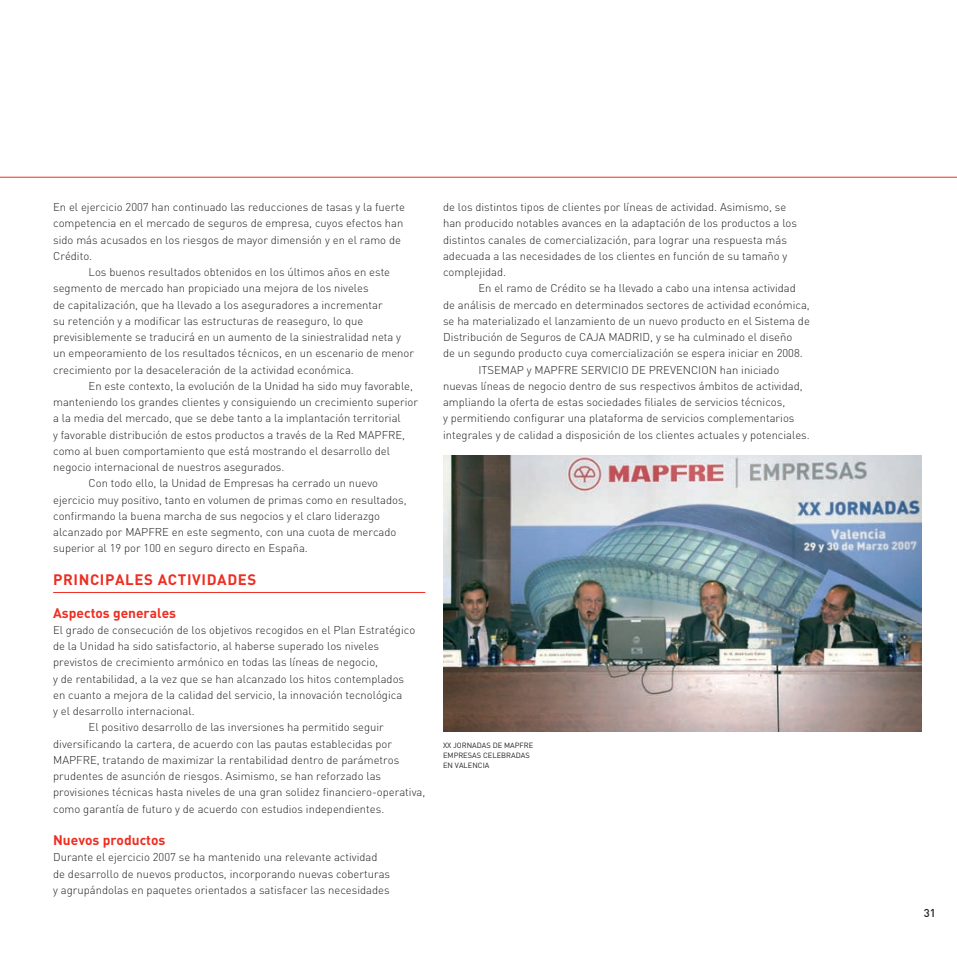
<style>
.page{position:relative;width:957px;height:957px;background:#fff}
.page>*{position:absolute;margin:0;border:0;box-sizing:border-box;transform-origin:0 0}
.t1{font:700 15px "DIN";letter-spacing:.04em;color:#ee2e22}
.t2{font:700 13.75px "DIN";color:#ee2e22}
.t3{font:300 11.25px/16.2px "DIN";color:#231f20}
.t4{font:500 11.25px "DIN";color:#231f20}
.t5{font:7.5px/10px "DIN";color:#231f20}
</style>
<div class="page">
<hr style="left:0;top:177px;width:957px;height:1px;background:#ee2e22">
<hr style="left:53px;top:592px;width:372px;height:1px;background:#ee2e22">
<img style="left:443px;top:455px;width:478px;height:276px">
<p class="t3" style="left:53px;top:199px;width:353px">En el ejercicio 2007 han continuado las reducciones de tasas y la fuerte competencia en el mercado de seguros de empresa, cuyos efectos han sido más acusados en los riesgos de mayor dimensión y en el ramo de C rédito.</p>
<p class="t3" style="left:53px;top:264px;width:362px;text-indent:35px">Los buenos resultados obtenidos en los últimos años en este segmento de mercado han propiciado una mejora de los niveles<br>de capitalización, que ha llevado a los aseguradores a incrementar<br>su retención y a modificar las estructuras de reaseguro, lo que previsiblemente se traducirá en un aumento de la siniestralidad neta y un empeoramiento de los resultados técnicos, en un escenario de menor crecimiento por la desaceleración de la actividad económica.</p>
<p class="t3" style="left:53px;top:378px;width:366px;text-indent:35px">En este contexto, la evolución de la U nidad ha sido muy favorable, manteniendo los grandes clientes y consiguiendo un crecimiento superior a la media del mercado, que se debe tanto a la implantación territorial<br>y favorable distribución de estos productos a través de la Red MAPFRE</p>
<p class="t3" style="left:402px;top:426px;width:4px">,</p>
<p class="t3" style="left:53px;top:443px;width:338px">como al buen comportamiento que está mostrando el desarrollo del negocio internacional de nuestros asegurados.</p>
<p class="t3" style="left:53px;top:475px;width:355px;text-indent:35px">Con todo ello, la U nidad de Empresas ha cerrado un nuevo ejercicio muy positivo, tanto en volumen de primas como en resultados, confirmando la buena marcha de sus negocios y el claro liderazgo alcanzado por MAPFRE</p>
<p class="t3" style="left:53px;top:524px;width:345px;text-indent:119px">en este segmento, con una cuota de mercado superior al 19 por 100 en seguro directo en España.</p>
<h1 class="t1" style="left:53px;top:570px;width:205px">PRINCIPALES ACTIVIDADES</h1>
<p class="t2" style="left:53px;top:603px;width:124px">Aspectos generales</p>
<p class="t3" style="left:53px;top:621px;width:363px">El grado de consecución de los objetivos recogidos en el Plan Estratégico</p>
<p class="t3" style="left:53px;top:638px;width:327px">de la U nidad ha sido satisfactorio, al haberse superado los niveles</p>
<p class="t3" style="left:53px;top:654px;width:326px">previstos de crecimiento armónico en todas las líneas de negocio,</p>
<p class="t3" style="left:53px;top:670px;width:352px">y de rentabilidad, a la vez que se han alcanzado los hitos contemplados</p>
<p class="t3" style="left:53px;top:686px;width:350px">en cuanto a mejora de la calidad del servicio, la innovación tecnológica</p>
<p class="t3" style="left:53px;top:703px;width:143px">y el desarrollo internacional.</p>
<p class="t3" style="left:89px;top:719px;width:297px">El positivo desarrollo de las inversiones ha permitido seguir</p>
<p class="t3" style="left:53px;top:735px;width:340px">diversificando la cartera, de acuerdo con las pautas establecidas por</p>
<p class="t3" style="left:53px;top:751px;width:24px">MAPFRE</p>
<p class="t3" style="left:53px;top:751px;width:374px;text-indent:44px">, tratando de maximizar la rentabilidad dentro de parámetros prudentes de asunción de riesgos. Asimismo, se han reforzado las provisiones técnicas hasta niveles de una gran solidez financiero-operativa, como garantía de futuro y de acuerdo con estudios independientes.</p>
<p class="t2" style="left:53px;top:831px;width:114px">Nuevos productos</p>
<p class="t3" style="left:53px;top:849px;width:338px">Durante el ejercicio 2007 se ha mantenido una relevante actividad de desarrollo de nuevos productos, incorporando nuevas coberturas y agrupándolas en paquetes orientados a satisfacer las necesidades</p>
<p class="t3" style="left:443px;top:199px;width:355px">de los distintos tipos de clientes por líneas de actividad. Asimismo, se han producido notables avances en la adaptación de los productos a los distintos canales de comercialización, para lograr una respuesta más adecuada a las necesidades de los clientes en función de su tamaño y complejidad.</p>
<p class="t3" style="left:443px;top:280px;width:368px;text-indent:35px">En el ramo de Crédito se ha llevado a cabo una intensa actividad de análisis de mercado en determinados sectores de actividad económica, se ha materializado el lanzamiento de un nuevo producto en el Sistema de Distribución de Seguros de CAJA MADRID</p>
<p class="t3" style="left:650px;top:329px;width:144px">, y se ha culminado el diseño</p>
<p class="t3" style="left:443px;top:345px;width:361px">de un segundo producto cuya comercialización se espera iniciar en 2008.</p>
<p class="t3" style="left:478px;top:361px;width:7px">ITSEM</p>
<p class="t3" style="left:510px;top:361px;width:48px">AP y MAPFRESERVICIODEPREVENCION</p>
<p class="t3" style="left:443px;top:361px;width:368px;text-indent:277px">han iniciado nuevas líneas de negocio dentro de sus respectivos ámbitos de actividad, ampliando la oferta de estas sociedades filiales de servicios técnicos,<br>y permitiendo configurar una plataforma de servicios complementarios integrales y de calidad a disposición de los clientes actuales y potenciales.</p>
<p class="t5" style="left:443px;top:740px;width:20px">XX JORNADAS</p>
<p class="t5" style="left:493px;top:740px;width:42px">DE MAPFRE</p>
<p class="t5" style="left:443px;top:750px;width:46px">EMPRESAS CELEBRADAS<br>EN VALENCIA</p>
<p class="t4" style="left:923px;top:906px;width:13px">31</p>
</div>
